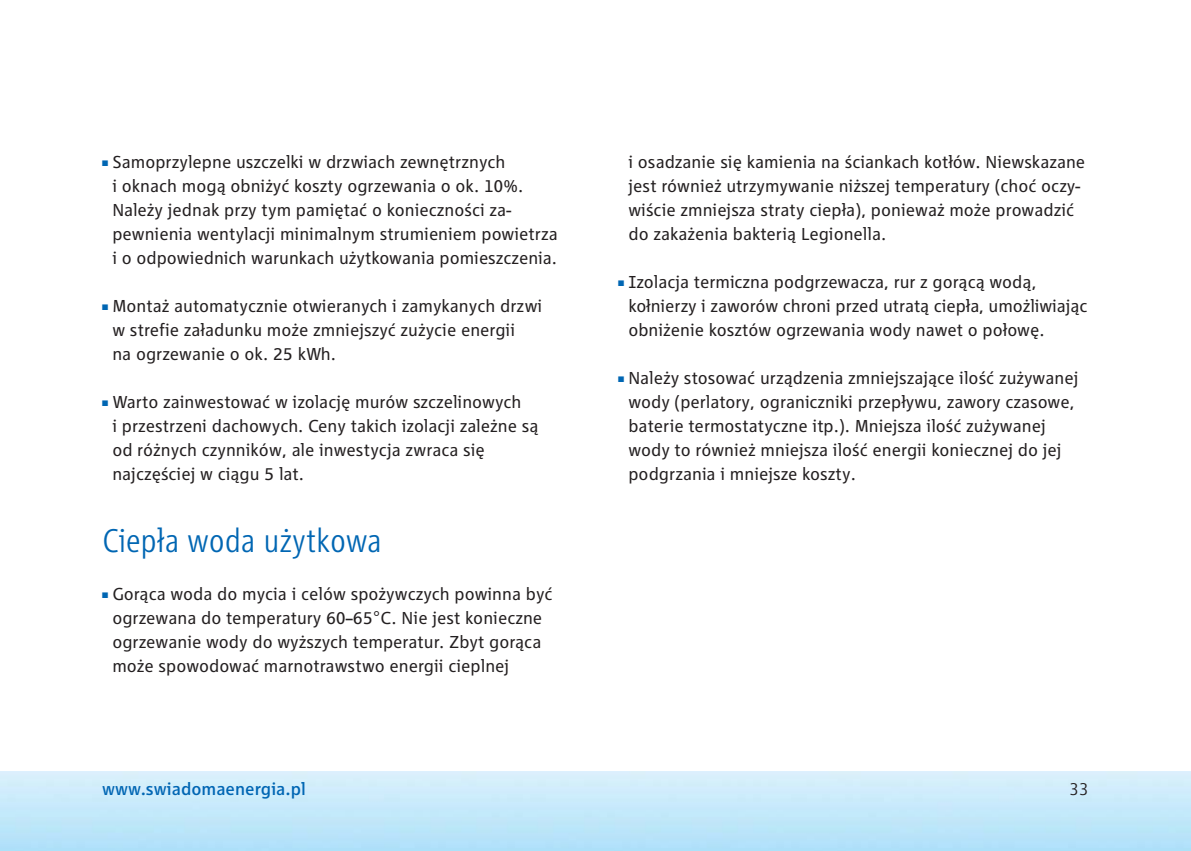
<style>
.page{position:relative;width:1191px;height:851px;background:#fff}
.page>*{position:absolute;margin:0;border:0;box-sizing:border-box;transform-origin:0 0}
.t1{font:34px "RWE Corp CEOP Light Condens";color:#0066b3}
.t2{font:18px/24px "RWE Corp CEOP";color:#231f20}
.t3{font:500 18px "RWE Corp CEOP";color:#0066b3}
.t4{font:300 18px "RWE Corp CEOP";color:#231f20}
.s1{color:#0066b3}
</style>
<div class="page">
<p class="t2" style="left:112px;top:151px;width:447px;text-indent:-10px"><span class="s1">■</span> Samoprzylepne uszczelki w drzwiach zewnętrznych<br>i oknach mogą obniżyć koszty ogrzewania o ok. 10%.<br>Należy jednak przy tym pamiętać o konieczności za&shy;pewnienia wentylacji minimalnym strumieniem powietrza i o odpowiednich warunkach użytkowania pomieszczenia.</p>
<p class="t2" style="left:112px;top:295px;width:431px;text-indent:-10px"><span class="s1">■</span> Montaż automatycznie otwieranych i zamykanych drzwi w strefie załadunku może zmniejszyć zużycie energii<br>na ogrzewanie o ok. 25 kWh.</p>
<p class="t2" style="left:112px;top:391px;width:427px;text-indent:-10px"><span class="s1">■</span> Warto zainwestować w izolację murów szczelinowych<br>i przestrzeni dachowych. Ceny takich izolacji zależne są od różnych czynników, ale inwestycja zwraca się najczęściej w ciągu 5 lat.</p>
<h1 class="t1" style="left:102px;top:528px;width:281px">Ciepła woda użytkowa</h1>
<p class="t2" style="left:112px;top:583px;width:442px;text-indent:-10px"><span class="s1">■</span> Gorąca woda do mycia i celów spożywczych powinna być ogrzewana do temperatury 60–65°C. Nie jest konieczne ogrzewanie wody do wyższych temperatur. Zbyt gorąca może spowodować marnotrawstwo energii cieplnej</p>
<p class="t2" style="left:628px;top:151px;width:458px">i osadzanie się kamienia na ściankach kotłów. Niewskazane jest również utrzymywanie niższej temperatury (choć oczy&shy;wiście zmniejsza straty ciepła), ponieważ może prowadzić do zakażenia bakterią Legionella.</p>
<p class="t2" style="left:628px;top:271px;width:460px;text-indent:-10px"><span class="s1">■</span> Izolacja termiczna podgrzewacza, rur z gorącą wodą, kołnierzy i zaworów chroni przed utratą ciepła, umożliwiając obniżenie kosztów ogrzewania wody nawet o połowę.</p>
<p class="t2" style="left:628px;top:367px;width:451px;text-indent:-10px"><span class="s1">■</span> Należy stosować urządzenia zmniejszające ilość zużywanej wody (perlatory, ograniczniki przepływu, zawory czasowe, baterie termostatyczne itp.). Mniejsza ilość zużywanej wody to również mniejsza ilość energii koniecznej do jej podgrzania i mniejsze koszty.</p>
<p class="t3" style="left:102px;top:782px;width:205px">www.swiadomaenergia.pl</p>
<p class="t4" style="left:1069px;top:779px;width:21px">33</p>
</div>
